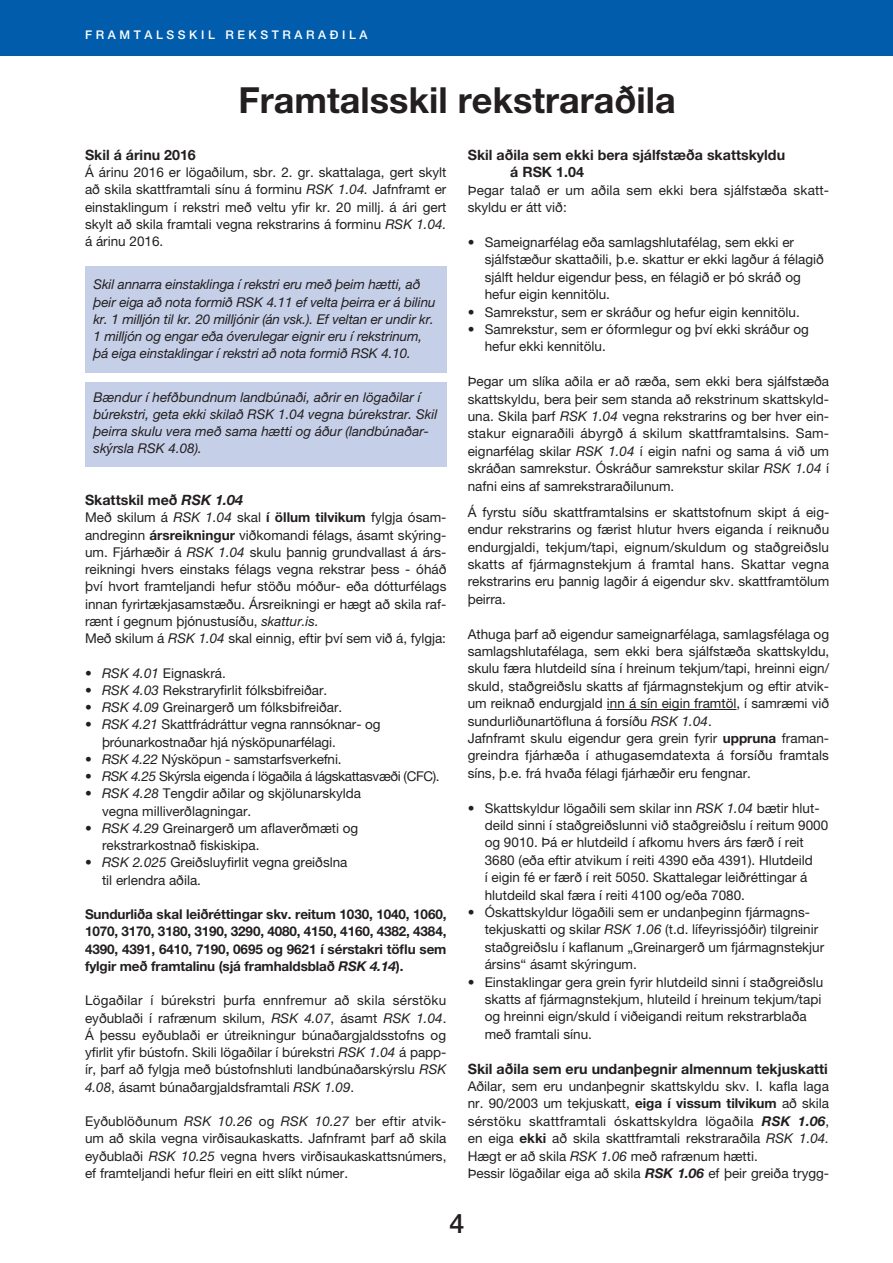
<style>
.page{position:relative;width:893px;height:1263px;background:#fff}
.page>*{position:absolute;margin:0;border:0;box-sizing:border-box;transform-origin:0 0}
.t1{font:700 36px "Helvetica Neue";color:#231f20}
.t2{font:500 27px "Helvetica Neue";color:#231f20}
.t3{font:700 14.25px/17.4px "Helvetica Neue";color:#231f20}
.t4{font:13.5px/17.4px "Helvetica Neue";color:#231f20}
.t5{font:italic 13.5px/17.2px "Helvetica Neue";letter-spacing:-.01em;color:#231f20}
.t6{font:700 13.5px/17.2px "Helvetica Neue";letter-spacing:-.01em;color:#231f20;text-align:justify}
.t7{font:13.5px "Helvetica Neue";letter-spacing:-.03em;color:#231f20}
.t8{font:500 12px "Helvetica Neue";letter-spacing:.3em;color:#fff}
.s1{font-style:italic}
.s2{font-weight:700}
.s3{font-weight:700;font-style:italic}
</style>
<div class="page">
<div style="left:0;top:0;width:893px;height:55px;background:#015dab"></div>
<hr style="left:607px;top:709px;width:129px;height:1px;background:#231f20">
<div style="left:85px;top:267px;width:361px;height:106px;background:#c6cfe8"></div>
<div style="left:85px;top:382px;width:361px;height:84px;background:#c6cfe8"></div>
<p class="t8" style="left:85px;top:28px;width:284px">FRAMTALSSKIL REKSTRARAÐILA</p>
<h1 class="t1" style="left:239px;top:78px;width:439px">Framtalsskil rekstraraðila</h1>
<p class="t3" style="left:85px;top:146px;width:112px">Skil á árinu 2016</p>
<p class="t4" style="left:85px;top:164px;width:363px;text-align:justify">Á árinu 2016 er lögaðilum, sbr. 2. gr. skattalaga, gert skylt að skila skattframtali sínu á forminu <span class="s1">RSK 1.04.</span> Jafnframt er einstaklingum í rekstri með veltu yfir kr. 20 millj. á ári gert skylt að skila framtali vegna rekstrarins á forminu <span class="s1">RSK 1.04. </span>á árinu 2016.</p>
<p class="t5" style="left:94px;top:276px;width:343px">Skil annarra einstaklinga í rekstri eru með þeim hætti, að þeir eiga að nota formið RSK 4.11 ef velta þeirra er á bilinu kr. 1 milljón til kr. 20 milljónir (án vsk.). Ef veltan er undir kr.<br>1 milljón og engar eða óverulegar eignir eru í rekstrinum, þá eiga einstaklingar í rekstri að nota formið RSK 4.10.</p>
<p class="t5" style="left:94px;top:388px;width:345px">Bændur í hefðbundnum landbúnaði, aðrir en lögaðilar í búrekstri, geta ekki skilað RSK 1.04 vegna búrekstrar. Skil þeirra skulu vera með sama hætti og áður (landbúnaðar&shy;skýrsla RSK 4.08).</p>
<p class="t3" style="left:85px;top:491px;width:160px">Skattskil með <span class="s1">RSK 1.04</span></p>
<p class="t4" style="left:85px;top:509px;width:363px">Með skilum á <span class="s1">RSK 1.04</span> skal <span class="s2">í öllum tilvikum</span> fylgja ósam&shy;andreginn <span class="s2">ársreikningur</span> viðkomandi félags, ásamt skýring&shy;um. Fjárhæðir á <span class="s1">RSK 1.04</span> skulu þannig grundvallast á árs&shy;reikningi hvers einstaks félags vegna rekstrar þess - óháð því hvort framteljandi hefur stöðu móður- eða dótturfélags innan fyrirtækjasamstæðu. Ársreikningi er hægt að skila raf&shy;rænt í gegnum þjónustusíðu, <span class="s1">skattur.is.<br></span>Með skilum á <span class="s1">RSK 1.04</span> skal einnig, eftir því sem við á, fylgja:</p>
<p class="t4" style="left:85px;top:664px;width:142px">• <span class="s1">RSK 4.01</span> Eignaskrá.</p>
<p class="t4" style="left:85px;top:681px;width:244px">• <span class="s1">RSK 4.03</span> Rekstraryfirlit fólksbifreiðar.</p>
<p class="t4" style="left:85px;top:698px;width:259px">• <span class="s1">RSK 4.09</span> Greinargerð um fólksbifreiðar.</p>
<p class="t4" style="left:102px;top:716px;width:280px;text-indent:-17px">• <span class="s1">RSK 4.21</span> Skattfrádráttur vegna rannsóknar- og þróunarkostnaðar hjá nýsköpunarfélagi.</p>
<p class="t4" style="left:85px;top:750px;width:258px">• <span class="s1">RSK 4.22</span> Nýsköpun - samstarfsverkefni.</p>
<p class="t7" style="left:85px;top:768px;width:356px">• <span class="s1">RSK 4.25</span> Skýrsla eigenda í lögaðila á lágskattasvæði (CFC).</p>
<p class="t4" style="left:102px;top:785px;width:261px;text-indent:-17px">• <span class="s1">RSK 4.28</span> Tengdir aðilar og skjölunarskylda vegna milliverðlagningar.</p>
<p class="t4" style="left:102px;top:819px;width:258px;text-indent:-17px">• <span class="s1">RSK 4.29</span> Greinargerð um aflaverðmæti og rekstrarkostnað fiskiskipa.</p>
<p class="t4" style="left:102px;top:854px;width:247px;text-indent:-17px">• <span class="s1">RSK 2.025</span> Greiðsluyfirlit vegna greiðslna til erlendra aðila.</p>
<p class="t6" style="left:85px;top:905px;width:363px">Sundurliða skal leiðréttingar skv. reitum 1030, 1040, 1060, 1070, 3170, 3180, 3190, 3290, 4080, 4150, 4160, 4382, 4384, 4390, 4391, 6410, 7190, 0695 og 9621 í sérstakri töflu sem fylgir með framtalinu (sjá framhaldsblað <span class="s1">RSK 4.14</span>).</p>
<p class="t4" style="left:85px;top:992px;width:363px;text-align:justify">Lögaðilar í búrekstri þurfa ennfremur að skila sérstöku eyðublaði í rafrænum skilum, <span class="s1">RSK 4.07</span>, ásamt <span class="s1">RSK 1.04</span>.<br>Á þessu eyðublaði er útreikningur búnaðargjaldsstofns og yfirlit yfir bústofn. Skili lögaðilar í búrekstri <span class="s1">RSK 1.04</span> á papp&shy;ír, þarf að fylgja með bústofnshluti landbúnaðarskýrslu <span class="s1">RSK 4.08</span>, ásamt búnaðargjaldsframtali <span class="s1">RSK 1.09</span>.</p>
<p class="t4" style="left:85px;top:1112px;width:363px;text-align:justify">Eyðublöðunum <span class="s1">RSK 10.26</span> og <span class="s1">RSK 10.27</span> ber eftir atvik&shy;um að skila vegna virðisaukaskatts. Jafnframt þarf að skila eyðublaði <span class="s1">RSK 10.25</span> vegna hvers virðisaukaskattsnúmers, ef framteljandi hefur fleiri en eitt slíkt númer.</p>
<p class="t3" style="left:510px;top:146px;width:276px;text-indent:-43px">Skil aðila sem ekki bera sjálfstæða skattskyldu á RSK 1.04</p>
<p class="t4" style="left:468px;top:181px;width:362px">Þegar talað er um aðila sem ekki bera sjálfstæða skatt&shy;skyldu er átt við:</p>
<p class="t4" style="left:485px;top:233px;width:341px;text-indent:-17px">• Sameignarfélag eða samlagshlutafélag, sem ekki er sjálfstæður skattaðili, þ.e. skattur er ekki lagður á félagið sjálft heldur eigendur þess, en félagið er þó skráð og hefur eigin kennitölu.</p>
<p class="t4" style="left:468px;top:303px;width:334px">• Samrekstur, sem er skráður og hefur eigin kennitölu.</p>
<p class="t4" style="left:485px;top:320px;width:326px;text-indent:-17px">• Samrekstur, sem er óformlegur og því ekki skráður og hefur ekki kennitölu.</p>
<p class="t4" style="left:468px;top:372px;width:363px">Þegar um slíka aðila er að ræða, sem ekki bera sjálfstæða skattskyldu, bera þeir sem standa að rekstrinum skattskyld--- una. Skila þarf <span class="s1">RSK 1.04</span> vegna rekstrarins og ber hver ein&shy;stakur eignaraðili ábyrgð á skilum skattframtalsins. Sam&shy;eignarfélag skilar <span class="s1">RSK 1.04</span> í eigin nafni og sama á við um skráðan samrekstur. Óskráður samrekstur skilar <span class="s1">RSK 1.04</span> í nafni eins af samrekstraraðilunum.</p>
<p class="t4" style="left:468px;top:503px;width:363px;text-align:justify">Á fyrstu síðu skattframtalsins er skattstofnum skipt á eig&shy;endur rekstrarins og færist hlutur hvers eiganda í reiknuðu endurgjaldi, tekjum/tapi, eignum/skuldum og staðgreiðslu skatts af fjármagnstekjum á framtal hans. Skattar vegna rekstrarins eru þannig lagðir á eigendur skv. skattframtölum þeirra.</p>
<p class="t4" style="left:468px;top:625px;width:363px">Athuga þarf að eigendur sameignarfélaga, samlagsfélaga og samlagshlutafélaga, sem ekki bera sjálfstæða skattskyldu, skulu færa hlutdeild sína í hreinum tekjum/tapi, hreinni eign/ skuld, staðgreiðslu skatts af fjármagnstekjum og eftir atvik&shy;um reiknað endurgjald inn á sín eigin framtöl, í samræmi við sundurliðunartöfluna á forsíðu <span class="s1">RSK 1.04</span>.<br>Jafnframt skulu eigendur gera grein fyrir <span class="s2">uppruna</span> framan&shy;greindra fjárhæða í athugasemdatexta á forsíðu framtals síns, þ.e. frá hvaða félagi fjárhæðir eru fengnar.</p>
<p class="t4" style="left:485px;top:799px;width:345px;text-indent:-17px">• Skattskyldur lögaðili sem skilar inn <span class="s1">RSK 1.04</span> bætir hlut&shy;deild sinni í staðgreiðslunni við staðgreiðslu í reitum 9000 og 9010. Þá er hlutdeild í afkomu hvers árs færð í reit 3680 (eða eftir atvikum í reiti 4390 eða 4391). Hlutdeild<br>í eigin fé er færð í reit 5050. Skattalegar leiðréttingar á hlutdeild skal færa í reiti 4100 og/eða 7080.</p>
<p class="t4" style="left:485px;top:903px;width:341px;text-indent:-17px">• Óskattskyldur lögaðili sem er undanþeginn fjármagns&shy;tekjuskatti og skilar <span class="s1">RSK 1.06</span> (t.d. lífeyrissjóðir) tilgreinir staðgreiðslu í kaflanum „Greinargerð um fjármagnstekjur ársins“ ásamt skýringum.</p>
<p class="t4" style="left:485px;top:973px;width:340px;text-indent:-17px">• Einstaklingar gera grein fyrir hlutdeild sinni í staðgreiðslu skatts af fjármagnstekjum, hluteild í hreinum tekjum/tapi og hreinni eign/skuld í viðeigandi reitum rekstrarblaða með framtali sínu.</p>
<p class="t3" style="left:468px;top:1059px;width:362px">Skil aðila sem eru undanþegnir almennum tekjuskatti</p>
<p class="t4" style="left:468px;top:1077px;width:363px">Aðilar, sem eru undanþegnir skattskyldu skv. I. kafla laga nr. 90/2003 um tekjuskatt, <span class="s2">eiga í vissum tilvikum</span> að skila sérstöku skattframtali óskattskyldra lögaðila <span class="s3">RSK 1.06</span>, en eiga <span class="s2">ekki</span> að skila skattframtali rekstraraðila <span class="s1">RSK 1.04.<br></span>Hægt er að skila <span class="s1">RSK 1.06</span> með rafrænum hætti.<br>Þessir lögaðilar eiga að skila <span class="s3">RSK 1.06</span> ef þeir greiða trygg-</p>
<h2 class="t2" style="left:450px;top:1207px;width:17px">4</h2>
</div>
